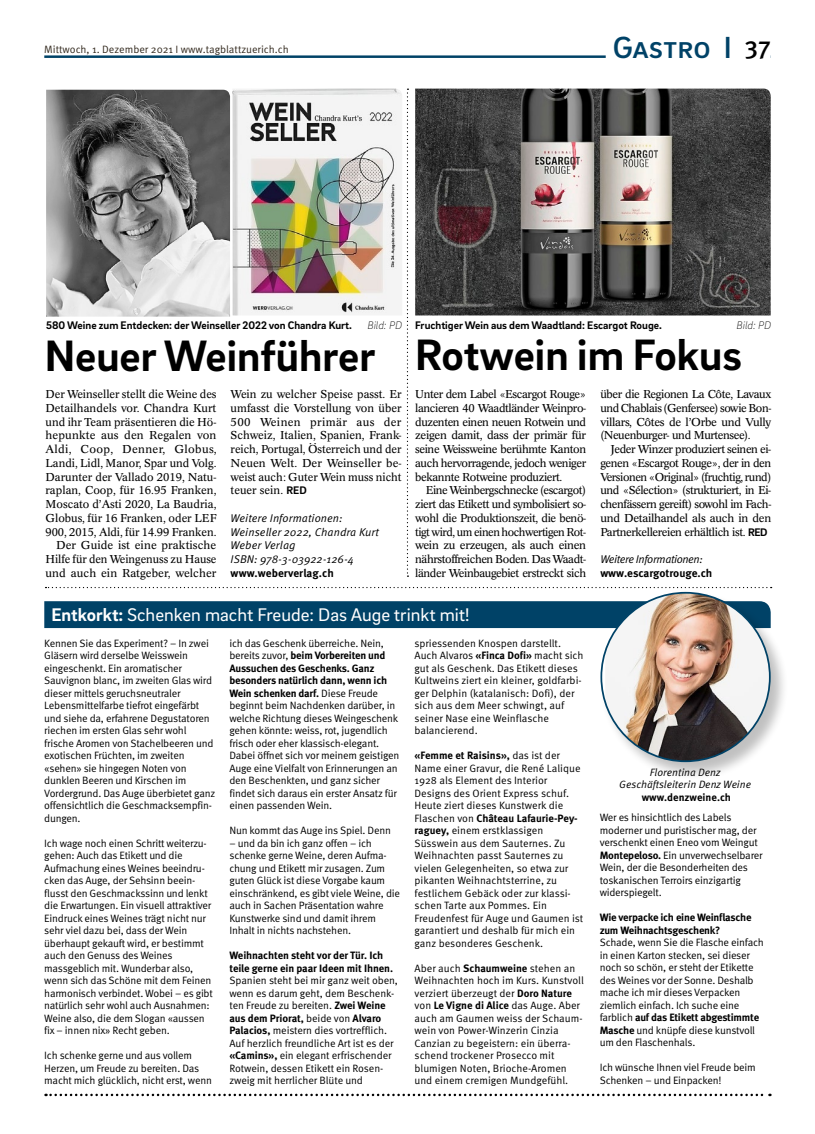
<style>
.page{position:relative;width:815px;height:1134px;background:#fff}
.page>*{position:absolute;margin:0;border:0;box-sizing:border-box;transform-origin:0 0}
.t1{font:700 45px "Brix Sans";color:#000}
.t2{font:500 31.25px "Brix Sans";color:#004267}
.t3{font:18.75px "Brix Sans";color:#fff}
.t4{font:11.25px/13.8px "Concorde Pro";letter-spacing:-.005em;color:#000;text-align:justify}
.t5{font:700 11.25px "Brix Sans";color:#000}
.t6{font:11.25px/13.8px "Meta Pro Norm Ita";letter-spacing:-.005em;color:#000}
.t7{font:700 11.25px "Meta Pro";color:#000}
.t8{font:11.25px "Meta Pro Norm Ita";letter-spacing:-.035em;color:#000}
.t9{font:italic 200 11.25px "Brix Sans";color:#000}
.t10{font:10.62px/12.5px "Meta Pro Norm";letter-spacing:-.02em;color:#000}
.t11{font:10.62px/12.5px "Meta Pro Norm";color:#000}
.t12{font:700 10.62px/12.5px "Meta Pro";letter-spacing:-.02em;color:#000}
.t13{font:700 10.62px "Meta Pro";color:#000}
.t14{font:10.62px "Meta Pro Norm";color:#332a1f}
.t15{font:10.62px/12.5px "Meta Pro Norm Ita";color:#000;text-align:center}
.s1{font-family:"Meta Pro";font-size:25px;color:#000}
.s2{font-family:"Brix Sans";font-weight:700}
.s3{font-weight:700}
.s4{font-family:"Meta Pro Norm";font-weight:400}
.s5{font-family:"Meta Pro";font-weight:700}
</style>
<div class="page">
<hr style="left:44px;top:55px;width:727px;height:3px;background:#004267">
<hr style="left:606px;top:54px;width:165px;height:4px;background:#fff">
<svg style="left:46px;top:1094px;width:724px;height:2px"></svg>
<div style="left:44px;top:601px;width:556px;height:27px;background:#004267"></div>
<div style="left:600px;top:591px;width:189px;height:190px;background:#000;opacity:.25"></div>
<img style="left:605px;top:593px;width:165px;height:168px">
<svg style="left:46px;top:587px;width:726px;height:1px"></svg>
<img style="left:415px;top:89px;width:356px;height:226px">
<img style="left:46px;top:90px;width:184px;height:227px">
<img style="left:232px;top:89px;width:170px;height:226px">
<svg style="left:407px;top:89px;width:1px;height:488px"></svg>
<p class="t14" style="left:44px;top:41px;width:246px">Mittwoch, 1. Dezember 2021 I www.tagblattzuerich.ch</p>
<h2 class="t2" style="left:613px;top:27px;width:159px">Gastro I <span class="s1">37</span></h2>
<p class="t5" style="left:46px;top:318px;width:307px">580 Weine zum Entdecken: der Weinseller 2022 von Chandra Kurt.</p>
<p class="t9" style="left:368px;top:318px;width:36px">Bild: PD</p>
<h1 class="t1" style="left:45px;top:326px;width:332px">Neuer Weinführer</h1>
<p class="t4" style="left:46px;top:387px;width:173px;text-align:right">Der Weinseller stellt die Weine des<br>Detailhandels vor. Chandra Kurt und ihr Team präsentieren die Hö&shy;hepunkte aus den Regalen von<br>Aldi, Coop, Denner, Globus,<br>Landi, Lidl, Manor, Spar und Volg.<br>Darunter der Vallado 2019, Natu&shy;raplan, Coop, für 16.95 Franken,<br>Moscato d’Asti 2020, La Baudria,<br>Globus, für 16 Franken, oder LEF<br>900, 2015, Aldi, für 14.99 Franken.<br>Der Guide ist eine praktische<br>Hilfe für den Weingenuss zu Hause und auch ein Ratgeber, welcher</p>
<p class="t4" style="left:231px;top:387px;width:172px">Wein zu welcher Speise passt. Er umfasst die Vorstellung von über 500 Weinen primär aus der Schweiz, Italien, Spanien, Frank&shy;reich, Portugal, Österreich und der Neuen Welt. Der Weinseller be&shy;weist auch: Guter Wein muss nicht teuer sein. <span class="s2">RED</span></p>
<p class="t6" style="left:231px;top:510px;width:150px">Weitere Informationen:<br>Weinseller 2022, Chandra Kurt<br>Weber Verlag<br>ISBN: 978-3-03922-126-4</p>
<p class="t7" style="left:231px;top:564px;width:105px">www.weberverlag.ch</p>
<p class="t5" style="left:415px;top:318px;width:248px">Fruchtiger Wein aus dem Waadtland: Escargot Rouge.</p>
<p class="t9" style="left:737px;top:318px;width:36px">Bild: PD</p>
<h1 class="t1" style="left:415px;top:325px;width:328px">Rotwein im Fokus</h1>
<p class="t4" style="left:415px;top:387px;width:172px">Unter dem Label «Escargot Rouge» lancieren 40 Waadtländer Weinpro&shy;duzenten einen neuen Rotwein und zeigen damit, dass der primär für seine Weissweine berühmte Kanton auch hervorragende, jedoch weniger bekannte Rotweine produziert.</p>
<p class="t4" style="left:415px;top:483px;width:172px;text-indent:11px">Eine Weinbergschnecke (escargot) ziert das Etikett und symbolisiert so&shy;wohl die Produktionszeit, die benö&shy;tigt wird, um einen hochwertigen Rot&shy;wein zu erzeugen, als auch einen nährstoffreichen Boden. Das Waadt&shy;länder Weinbaugebiet erstreckt sich</p>
<p class="t4" style="left:600px;top:387px;width:172px">über die Regionen La Côte, Lavaux und Chablais (Genfersee) sowie Bon&shy;villars, Côtes de l’Orbe und Vully (Neuenburger- und Murtensee).</p>
<p class="t4" style="left:600px;top:442px;width:173px;text-indent:11px">Jeder Winzer produziert seinen ei&shy;genen «Escargot Rouge», der in den Versionen «Original» (fruchtig, rund) und «Sélection» (strukturiert, in Ei&shy;chenfässern gereift) sowohl im Fach&shy;und Detailhandel als auch in den Partnerkellereien erhältlich ist. <span class="s2">RED</span></p>
<p class="t8" style="left:600px;top:551px;width:104px">Weitere Informationen:</p>
<p class="t7" style="left:600px;top:564px;width:114px">www.escargotrouge.ch</p>
<h3 class="t3" style="left:51px;top:602px;width:420px"><span class="s3">Entkorkt:</span> Schenken macht Freude: Das Auge trinkt mit!</h3>
<p class="t10" style="left:44px;top:636px;width:173px">Kennen Sie das Experiment? – In zwei Gläsern wird derselbe Weisswein eingeschenkt. Ein aromatischer Sauvignon blanc, im zweiten Glas wird dieser mittels geruchsneutraler Lebensmittelfarbe tiefrot eingefärbt und siehe da, erfahrene Degustatoren riechen im ersten Glas sehr wohl frische Aromen von Stachelbeeren und exotischen Früchten, im zweiten «sehen» sie hingegen Noten von dunklen Beeren und Kirschen im Vordergrund. Das Auge überbietet ganz offensichtlich die Geschmacksempfin&shy;dungen.</p>
<p class="t10" style="left:44px;top:836px;width:170px">Ich wage noch einen Schritt weiterzu&shy;gehen: Auch das Etikett und die Aufmachung eines Weines beeindru&shy;cken das Auge, der Sehsinn beein&shy;flusst den Geschmackssinn und lenkt die Erwartungen. Ein visuell attraktiver Eindruck eines Weines trägt nicht nur sehr viel dazu bei, dass der Wein überhaupt gekauft wird, er bestimmt auch den Genuss des Weines massgeblich mit. Wunderbar also, wenn sich das Schöne mit dem Feinen harmonisch verbindet. Wobei – es gibt natürlich sehr wohl auch Ausnahmen:<br>Weine also, die dem Slogan «aussen fix – innen nix» Recht geben.</p>
<p class="t10" style="left:44px;top:1049px;width:169px">Ich schenke gerne und aus vollem<br>Herzen, um Freude zu bereiten. Das macht mich glücklich, nicht erst, wenn</p>
<p class="t10" style="left:229px;top:636px;width:156px">ich das Geschenk überreiche. Nein,</p>
<p class="t12" style="left:229px;top:649px;width:159px"><span class="s4">bereits zuvor,</span> beim Vorbereiten und Aussuchen des Geschenks. Ganz besonders natürlich dann, wenn ich Wein schenken darf. <span class="s4">Diese Freude</span></p>
<p class="t10" style="left:229px;top:699px;width:171px">beginnt beim Nachdenken darüber, in welche Richtung dieses Weingeschenk gehen könnte: weiss, rot, jugendlich frisch oder eher klassisch-elegant.<br>Dabei öffnet sich vor meinem geistigen Auge eine Vielfalt von Erinnerungen an den Beschenkten, und ganz sicher findet sich daraus ein erster Ansatz für einen passenden Wein.</p>
<p class="t10" style="left:229px;top:824px;width:163px">Nun kommt das Auge ins Spiel. Denn</p>
<p class="t10" style="left:229px;top:836px;width:172px">– und da bin ich ganz offen – ich schenke gerne Weine, deren Aufma&shy;chung und Etikett mir zusagen. Zum guten Glück ist diese Vorgabe kaum einschränkend, es gibt viele Weine, die auch in Sachen Präsentation wahre Kunstwerke sind und damit ihrem Inhalt in nichts nachstehen.</p>
<p class="t12" style="left:229px;top:949px;width:165px">Weihnachten steht vor der Tür. Ich teile gerne ein paar Ideen mit Ihnen.</p>
<p class="t10" style="left:229px;top:974px;width:170px">Spanien steht bei mir ganz weit oben, wenn es darum geht, dem Beschenk&shy;ten Freude zu bereiten. <span class="s5">Zwei Weine</span></p>
<p class="t12" style="left:229px;top:1011px;width:153px">aus dem Priorat, <span class="s4">beide von</span> Alvaro</p>
<p class="t10" style="left:229px;top:1024px;width:166px"><span class="s5">Palacios,</span> meistern dies vortrefflich.<br>Auf herzlich freundliche Art ist es der <span class="s5">«Camins»,</span> ein elegant erfrischender Rotwein, dessen Etikett ein Rosen&shy;zweig mit herrlicher Blüte und</p>
<p class="t10" style="left:415px;top:636px;width:170px">spriessenden Knospen darstellt.<br>Auch Alvaros <span class="s5">«Finca Dofi»</span> macht sich gut als Geschenk. Das Etikett dieses<br>Kultweins ziert ein kleiner, goldfarbi&shy;ger Delphin (katalanisch: Dofi), der sich aus dem Meer schwingt, auf seiner Nase eine Weinflasche balancierend.</p>
<p class="t13" style="left:415px;top:747px;width:147px">«Femme et Raisins», <span class="s4">das ist der</span></p>
<p class="t11" style="left:415px;top:761px;width:168px">Name einer Gravur, die René Lalique 1928 als Element des Interior Designs des Orient Express schuf.<br>Heute ziert dieses Kunstwerk die</p>
<p class="t13" style="left:415px;top:810px;width:165px"><span class="s4">Flaschen von</span> Château Lafaurie-Pey-</p>
<p class="t11" style="left:415px;top:824px;width:170px"><span class="s5">raguey,</span> einem erstklassigen<br>Süsswein aus dem Sauternes. Zu<br>Weihnachten passt Sauternes zu vielen Gelegenheiten, so etwa zur pikanten Weihnachtsterrine, zu festlichem Gebäck oder zur klassi&shy;schen Tarte aux Pommes. Ein<br>Freudenfest für Auge und Gaumen ist garantiert und deshalb für mich ein ganz besonderes Geschenk.</p>
<p class="t11" style="left:415px;top:961px;width:171px">Aber auch <span class="s5">Schaumweine</span> stehen an Weihnachten hoch im Kurs. Kunstvoll verziert überzeugt der <span class="s5">Doro Nature </span>von <span class="s5">Le Vigne di Alice</span> das Auge. Aber auch am Gaumen weiss der Schaum&shy;wein von Power-Winzerin Cinzia Canzian zu begeistern: ein überra&shy;schend trockener Prosecco mit blumigen Noten, Brioche-Aromen und einem cremigen Mundgefühl.</p>
<p class="t15" style="left:619px;top:765px;width:133px">Florentina Denz<br>Geschäftsleiterin Denz Weine</p>
<p class="t13" style="left:642px;top:789px;width:91px">www.denzweine.ch</p>
<p class="t10" style="left:600px;top:810px;width:164px">Wer es hinsichtlich des Labels moderner und puristischer mag, der verschenkt einen Eneo vom Weingut<br><span class="s5">Montepeloso.</span> Ein unverwechselbarer<br>Wein, der die Besonderheiten des toskanischen Terroirs einzigartig widerspiegelt.</p>
<p class="t12" style="left:600px;top:910px;width:153px">Wie verpacke ich eine Weinflasche zum Weihnachtsgeschenk?</p>
<p class="t10" style="left:600px;top:935px;width:166px">Schade, wenn Sie die Flasche einfach in einen Karton stecken, sei dieser noch so schön, er steht der Etikette des Weines vor der Sonne. Deshalb mache ich mir dieses Verpacken ziemlich einfach. Ich suche eine</p>
<p class="t12" style="left:600px;top:1010px;width:161px"><span class="s4">farblich</span> auf das Etikett abgestimmte</p>
<p class="t10" style="left:600px;top:1023px;width:157px"><span class="s5">Masche</span> und knüpfe diese kunstvoll um den Flaschenhals.</p>
<p class="t10" style="left:600px;top:1060px;width:158px">Ich wünsche Ihnen viel Freude beim<br>Schenken – und Einpacken!</p>
</div>
